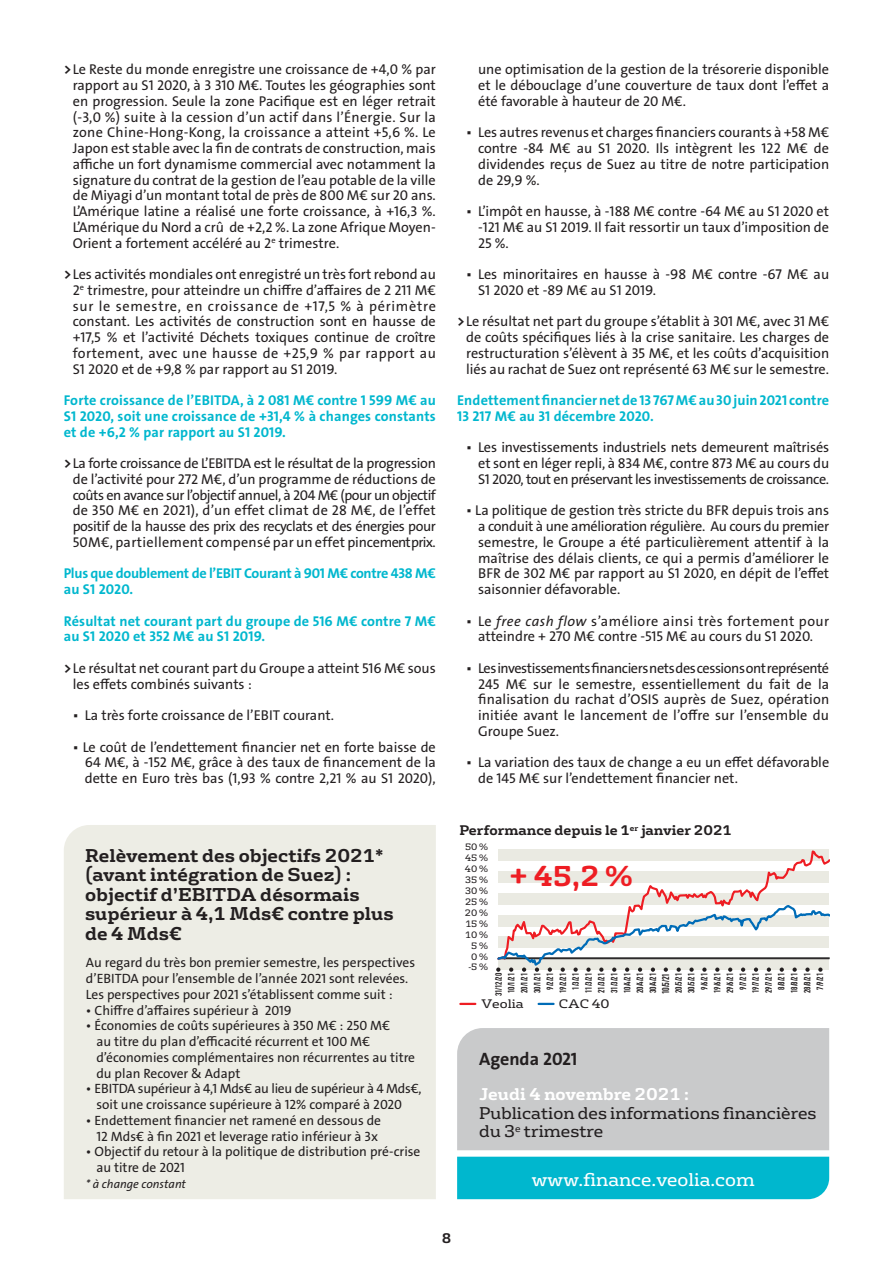
<style>
.page{position:relative;width:893px;height:1263px;background:#fff}
.page>*{position:absolute;margin:0;border:0;box-sizing:border-box;transform-origin:0 0}
.t1{font:700 27.9px "FS Rufus";color:#ee1d23}
.t2{font:700 18px "FS Rufus";color:#231f20}
.t3{font:18px "FS Rufus";color:#fff}
.t4{font:18px "The Sans Veolia W7 Bld";letter-spacing:-.005em;color:#231f20}
.t5{font:16.5px/18.8px "FS Rufus";color:#231f20}
.t6{font:700 16.5px "FS Rufus";color:#fff}
.EDITO_BODY{font:14.25px/15.8px "The Sans Veolia W5 Pla";color:#231f20;text-align:justify}
.BODY_DECAL{font:14.25px/15.8px "The Sans Veolia W5 Pla";color:#231f20;text-align:justify}
.EDITO_BODY-2{font:14.25px/15.8px "The Sans Veolia W7 Bld";letter-spacing:.01em;color:#00b7ce}
.EDITO_BODY-3{font:14.25px/15.8px "The Sans Veolia W7 Bld";letter-spacing:-.02em;color:#00b7ce}
.ENCADRE_TEXTE{font:13.5px/15.8px "The Sans Veolia W5 Pla";color:#231f20}
.t7{font:700 13.5px "FS Rufus";color:#231f20}
.ENCADRE_TEXTE-2{font:12px "The Sans Veolia W5 Pla It";color:#231f20}
.t8{font:12px "FS Rufus";color:#231f20;scale:1.09 1}
.t9{font:9.75px "DIN Engschrift";color:#231f20}
.t10{font:9px/12.9px "DIN Engschrift";letter-spacing:-.02em;color:#231f20;text-align:justify}
.t11{font:9px/10.9px "FS Rufus";color:#231f20;text-align:right}
.s1{font-family:"The Sans Veolia W7 Bld"}
.s2{font-family:"The Sans Veolia W5 Pla It"}
</style>
<div class="page">
<div style="left:457px;top:1157px;width:372px;height:42px;background:#00b7ce"></div>
<div style="left:457px;top:1028px;width:372px;height:122px;background:#c9cacb"></div>
<div style="left:64px;top:825px;width:372px;height:374px;background:#edede5"></div>
<svg style="left:460px;top:1003px;width:15px;height:2px"></svg>
<svg style="left:539px;top:1003px;width:15px;height:2px"></svg>
<svg style="left:496px;top:849px;width:333px;height:123px"></svg>
<p class="EDITO_BODY" style="left:73px;top:62px;width:365px;text-indent:-9px"><span class="s1">&gt;</span>Le Reste du monde enregistre une croissance de +4,0 % par rapport au S1 2020, à 3 310 M€. Toutes les géographies sont en progression. Seule la zone Pacifique est en léger retrait (-3,0 %) suite à la cession d’un actif dans l’Énergie. Sur la zone Chine-Hong-Kong, la croissance a atteint +5,6 %. Le Japon est stable avec la fin de contrats de construction, mais affiche un fort dynamisme commercial avec notamment la signature du contrat de la gestion de l’eau potable de la ville de Miyagi d’un montant total de près de 800 M€ sur 20 ans.<br>L’Amérique latine a réalisé une forte croissance, à +16,3 %.<br>L’Amérique du Nord a crû de +2,2 %. La zone Afrique Moyen-Orient a fortement accéléré au 2<sup>e</sup> trimestre.</p>
<p class="EDITO_BODY" style="left:73px;top:266px;width:365px;text-indent:-9px"><span class="s1">&gt;</span>Les activités mondiales ont enregistré un très fort rebond au 2<sup>e</sup> trimestre, pour atteindre un chiffre d’affaires de 2 211 M€ sur le semestre, en croissance de +17,5 % à périmètre constant. Les activités de construction sont en hausse de +17,5 % et l’activité Déchets toxiques continue de croître fortement, avec une hausse de +25,9 % par rapport au S1 2020 et de +9,8 % par rapport au S1 2019.</p>
<p class="EDITO_BODY-2" style="left:64px;top:392px;width:374px;text-align:justify">Forte croissance de l’EBITDA, à 2 081 M€ contre 1 599 M€ au S1 2020, soit une croissance de +31,4 % à changes constants et de +6,2 % par rapport au S1 2019.</p>
<p class="EDITO_BODY" style="left:73px;top:455px;width:365px;text-indent:-9px"><span class="s1">&gt;</span>La forte croissance de L’EBITDA est le résultat de la progression de l’activité pour 272 M€, d’un programme de réductions de coûts en avance sur l’objectif annuel, à 204 M€ (pour un objectif de 350 M€ en 2021), d’un effet climat de 28 M€, de l’effet positif de la hausse des prix des recyclats et des énergies pour 50M€, partiellement compensé par un effet pincement prix.</p>
<p class="EDITO_BODY-3" style="left:64px;top:566px;width:373px">Plus que doublement de l’EBIT Courant à 901 M€ contre 438 M€ au S1 2020.</p>
<p class="EDITO_BODY-2" style="left:64px;top:613px;width:374px">Résultat net courant part du groupe de 516 M€ contre 7 M€ au S1 2020 et 352 M€ au S1 2019.</p>
<p class="EDITO_BODY" style="left:73px;top:660px;width:365px;text-indent:-9px"><span class="s1">&gt;</span>Le résultat net courant part du Groupe a atteint 516 M€ sous les effets combinés suivants :</p>
<p class="BODY_DECAL" style="left:73px;top:707px;width:263px">▪ La très forte croissance de l’EBIT courant.</p>
<p class="BODY_DECAL" style="left:85px;top:739px;width:353px;text-indent:-12px">▪ Le coût de l’endettement financier net en forte baisse de 64 M€, à -152 M€, grâce à des taux de financement de la dette en Euro très bas (1,93 % contre 2,21 % au S1 2020),</p>
<p class="t2" style="left:85px;top:839px;width:300px">Relèvement des objectifs 2021*</p>
<p class="t2" style="left:85px;top:859px;width:267px">(avant intégration de Suez) :</p>
<p class="t2" style="left:85px;top:878px;width:276px">objectif d’EBITDA désormais</p>
<p class="t2" style="left:85px;top:898px;width:310px">supérieur à 4,1 Mds€ contre plus</p>
<p class="t2" style="left:85px;top:917px;width:98px">de 4 Mds€</p>
<p class="ENCADRE_TEXTE" style="left:86px;top:955px;width:331px">Au regard du très bon premier semestre, les perspectives d’EBITDA pour l’ensemble de l’année 2021 sont relevées.<br>Les perspectives pour 2021 s’établissent comme suit :</p>
<p class="ENCADRE_TEXTE" style="left:86px;top:1002px;width:207px">• Chiffre d’affaires supérieur à 2019</p>
<p class="ENCADRE_TEXTE" style="left:96px;top:1018px;width:320px;text-indent:-11px">• Économies de coûts supérieures à 350 M€ : 250 M€<br>au titre du plan d’efficacité récurrent et 100 M€ d’économies complémentaires non récurrentes au titre du plan Recover &amp; Adapt</p>
<p class="ENCADRE_TEXTE" style="left:96px;top:1081px;width:327px;text-indent:-11px">• EBITDA supérieur à 4,1 Mds€ au lieu de supérieur à 4 Mds€, soit une croissance supérieure à 12% comparé à 2020</p>
<p class="ENCADRE_TEXTE" style="left:86px;top:1112px;width:297px;text-align:center">• Endettement financier net ramené en dessous de<br>12 Mds€ à fin 2021 et leverage ratio inférieur à 3x</p>
<p class="ENCADRE_TEXTE" style="left:96px;top:1144px;width:326px;text-indent:-11px">• Objectif du retour à la politique de distribution pré-crise au titre de 2021</p>
<p class="ENCADRE_TEXTE-2" style="left:86px;top:1176px;width:102px">* à change constant</p>
<p class="BODY_DECAL" style="left:478px;top:62px;width:353px">une optimisation de la gestion de la trésorerie disponible et le débouclage d’une couverture de taux dont l’effet a été favorable à hauteur de 20 M€.</p>
<p class="BODY_DECAL" style="left:478px;top:125px;width:353px;text-indent:-12px">▪ Les autres revenus et charges financiers courants à +58 M€ contre -84 M€ au S1 2020. Ils intègrent les 122 M€ de dividendes reçus de Suez au titre de notre participation de 29,9 %.</p>
<p class="BODY_DECAL" style="left:478px;top:203px;width:353px;text-indent:-12px">▪ L’impôt en hausse, à -188 M€ contre -64 M€ au S1 2020 et -121 M€ au S1 2019. Il fait ressortir un taux d’imposition de 25 %.</p>
<p class="BODY_DECAL" style="left:478px;top:266px;width:353px;text-indent:-12px">▪ Les minoritaires en hausse à -98 M€ contre -67 M€ au<br>S1 2020 et -89 M€ au S1 2019.</p>
<p class="EDITO_BODY" style="left:466px;top:314px;width:365px;text-indent:-9px"><span class="s1">&gt;</span>Le résultat net part du groupe s’établit à 301 M€, avec 31 M€ de coûts spécifiques liés à la crise sanitaire. Les charges de restructuration s’élèvent à 35 M€, et les coûts d’acquisition liés au rachat de Suez ont représenté 63 M€ sur le semestre.</p>
<p class="EDITO_BODY-2" style="left:457px;top:392px;width:373px">Endettement financier net de 13 767 M€ au 30 juin 2021 contre<br>13 217 M€ au 31 décembre 2020.</p>
<p class="BODY_DECAL" style="left:478px;top:440px;width:353px;text-indent:-12px">▪ Les investissements industriels nets demeurent maîtrisés et sont en léger repli, à 834 M€, contre 873 M€ au cours du S1 2020, tout en préservant les investissements de croissance.</p>
<p class="BODY_DECAL" style="left:478px;top:503px;width:353px;text-indent:-12px">▪ La politique de gestion très stricte du BFR depuis trois ans a conduit à une amélioration régulière. Au cours du premier semestre, le Groupe a été particulièrement attentif à la maîtrise des délais clients, ce qui a permis d’améliorer le BFR de 302 M€ par rapport au S1 2020, en dépit de l’effet saisonnier défavorable.</p>
<p class="BODY_DECAL" style="left:466px;top:613px;width:365px;text-align:center">▪ Le <span class="s2">free cash flow</span> s’améliore ainsi très fortement pour atteindre + 270 M€ contre -515 M€ au cours du S1 2020.</p>
<p class="BODY_DECAL" style="left:478px;top:660px;width:353px;text-indent:-12px">▪ Les investissements financiers nets des cessions ont représenté 245 M€ sur le semestre, essentiellement du fait de la finalisation du rachat d’OSIS auprès de Suez, opération initiée avant le lancement de l’offre sur l’ensemble du Groupe Suez.</p>
<p class="BODY_DECAL" style="left:478px;top:755px;width:353px;text-indent:-12px">▪ La variation des taux de change a eu un effet défavorable de 145 M€ sur l’endettement financier net.</p>
<p class="t7" style="left:459px;top:819px;width:274px">Performance depuis le 1<sup>er</sup> janvier 2021</p>
<p class="t1" style="left:509px;top:851px;width:126px">+ 45,2 %</p>
<p class="t11" style="left:465px;top:841px;width:25px">50 %<br>45 %<br>40 %<br>35 %<br>30 %<br>25 %<br>20 %<br>15 %<br>10 %<br>5 %<br>0 % -5 %</p>
<p class="t10" style="left:492px;top:996px;width:24px;rotate:-90deg">31/12/20</p>
<p class="t10" style="left:518px;top:993px;width:21px;rotate:-90deg">20/1/21</p>
<p class="t10" style="left:544px;top:989px;width:18px;rotate:-90deg">9/2/21</p>
<p class="t10" style="left:569px;top:989px;width:18px;rotate:-90deg">1/3/21</p>
<p class="t10" style="left:646px;top:993px;width:21px;rotate:-90deg">30/4/21</p>
<p class="t10" style="left:672px;top:993px;width:21px;rotate:-90deg">20/5/21</p>
<p class="t10" style="left:749px;top:993px;width:21px;rotate:-90deg">19/7/21</p>
<p class="t10" style="left:775px;top:989px;width:18px;rotate:-90deg">8/8/21</p>
<p class="t10" style="left:814px;top:989px;width:18px;rotate:-90deg">7/9/21</p>
<p class="t10" style="left:505px;top:993px;width:21px;rotate:-90deg">10/1/21</p>
<p class="t10" style="left:531px;top:993px;width:21px;rotate:-90deg">30/1/21</p>
<p class="t10" style="left:556px;top:993px;width:21px;rotate:-90deg">19/2/21</p>
<p class="t10" style="left:582px;top:993px;width:21px;rotate:-90deg">11/3/21<br>21/3/21<br>31/3/21<br>10/4/21<br>20/4/21</p>
<p class="t9" style="left:660px;top:994px;width:23px;rotate:-90deg">10/5/21</p>
<p class="t10" style="left:685px;top:993px;width:21px;text-align:center;rotate:-90deg">30/5/21<br>9/6/21<br>19/6/21<br>29/6/21<br>9/7/21</p>
<p class="t10" style="left:762px;top:993px;width:21px;rotate:-90deg">29/7/21</p>
<p class="t10" style="left:788px;top:993px;width:21px;rotate:-90deg">18/8/21<br>28/8/21</p>
<p class="t8" style="left:481px;top:994px;width:40px">Veolia</p>
<p class="t8" style="left:559px;top:994px;width:48px">CAC 40</p>
<p class="t4" style="left:479px;top:1047px;width:100px">Agenda 2021</p>
<p class="t6" style="left:479px;top:1080px;width:211px">Jeudi 4 novembre 2021 :</p>
<p class="t5" style="left:479px;top:1102px;width:339px">Publication des informations financières du 3<sup>e</sup> trimestre</p>
<p class="t3" style="left:532px;top:1164px;width:224px">www.finance.veolia.com</p>
<p class="t7" style="left:442px;top:1226px;width:11px">8</p>
</div>
